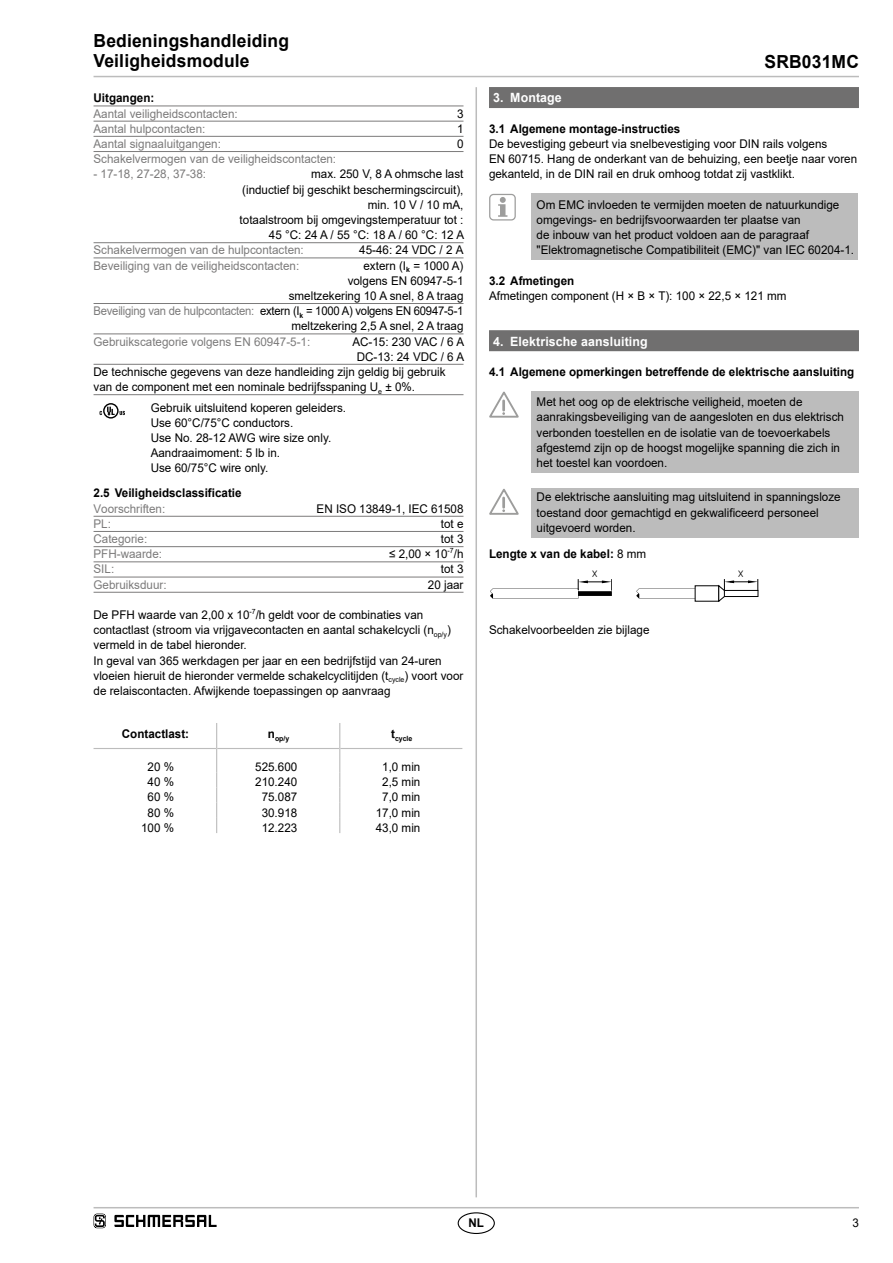
<style>
.page{position:relative;width:893px;height:1263px;background:#fff}
.page>*{position:absolute;margin:0;border:0;box-sizing:border-box;transform-origin:0 0}
.t1{font:700 18px/20.2px "Arial";letter-spacing:.01em;color:#000}
.t2{font:14.85px "Isonorm 3098";color:#000}
.t3{font:700 12.75px "Arial";letter-spacing:.01em;color:#fff}
.t4{font:12px/15.1px "Arial";color:#000}
.t5{font:12px "Arial";color:#7c7b7b}
.t6{font:700 12px "Arial";color:#000}
.t7{font:700 7.2px "Arial";color:#000}
.s1{color:#7c7b7b}
.s2{font-weight:400}
</style>
<div class="page">
<hr style="left:94px;top:1207px;width:765px;height:1px;background:#bcbcbc">
<hr style="left:94px;top:76px;width:765px;height:1px;background:#bcbcbc">
<hr style="left:475px;top:87px;width:2px;height:1110px;background:#bcbcbc">
<div style="left:458px;top:1212px;width:37px;height:22px;border:1px solid #000;border-radius:50%"></div>
<hr style="left:94px;top:106px;width:369px;height:1px;background:#7c7b7b">
<hr style="left:94px;top:121px;width:369px;height:1px;background:#7c7b7b">
<hr style="left:94px;top:136px;width:369px;height:1px;background:#7c7b7b">
<hr style="left:94px;top:151px;width:369px;height:1px;background:#7c7b7b">
<hr style="left:94px;top:242px;width:369px;height:1px;background:#7c7b7b">
<hr style="left:94px;top:258px;width:369px;height:1px;background:#7c7b7b">
<hr style="left:94px;top:303px;width:369px;height:1px;background:#7c7b7b">
<hr style="left:94px;top:334px;width:369px;height:1px;background:#7c7b7b">
<hr style="left:94px;top:364px;width:369px;height:1px;background:#7c7b7b">
<hr style="left:94px;top:394px;width:369px;height:1px;background:#7c7b7b">
<hr style="left:94px;top:516px;width:369px;height:1px;background:#7c7b7b">
<hr style="left:94px;top:531px;width:369px;height:1px;background:#7c7b7b">
<hr style="left:94px;top:546px;width:369px;height:1px;background:#7c7b7b">
<hr style="left:94px;top:562px;width:369px;height:1px;background:#7c7b7b">
<hr style="left:94px;top:577px;width:369px;height:1px;background:#7c7b7b">
<hr style="left:94px;top:592px;width:369px;height:1px;background:#7c7b7b">
<svg style="left:99px;top:403px;width:26px;height:16px"></svg>
<svg style="left:216px;top:723px;width:247px;height:110px"></svg>
<hr style="left:94px;top:748px;width:122px;height:1px;background:#bcbcbc">
<hr style="left:217px;top:748px;width:122px;height:1px;background:#bcbcbc">
<hr style="left:340px;top:748px;width:122px;height:1px;background:#bcbcbc">
<div style="left:489px;top:87px;width:370px;height:21px;background:#706f6f"></div>
<div style="left:489px;top:330px;width:370px;height:21px;background:#706f6f"></div>
<div style="left:531px;top:194px;width:327px;height:66px;background:#bcbcbc"></div>
<svg style="left:498px;top:197px;width:9px;height:20px"></svg>
<div style="left:489px;top:194px;width:27px;height:27px;border:1px solid #9d9d9c;border-radius:4px"></div>
<div style="left:531px;top:391px;width:328px;height:82px;background:#bcbcbc"></div>
<svg style="left:489px;top:391px;width:30px;height:27px"></svg>
<div style="left:531px;top:488px;width:328px;height:50px;background:#bcbcbc"></div>
<svg style="left:489px;top:488px;width:30px;height:27px"></svg>
<svg style="left:490px;top:579px;width:122px;height:20px"></svg>
<svg style="left:636px;top:579px;width:122px;height:22px"></svg>
<svg style="left:94px;top:1213px;width:12px;height:15px"></svg>
<svg style="left:114px;top:1215px;width:103px;height:12px"></svg>
<h1 class="t1" style="left:94px;top:31px;width:197px">Bedieningshandleiding<br>Veiligheidsmodule</h1>
<p class="t6" style="left:94px;top:90px;width:62px">Uitgangen:</p>
<p class="t5" style="left:94px;top:105px;width:146px">Aantal veiligheidscontacten:</p>
<p class="t4" style="left:457px;top:106px;width:8px">3</p>
<p class="t5" style="left:94px;top:120px;width:113px">Aantal hulpcontacten:</p>
<p class="t4" style="left:457px;top:121px;width:8px">1</p>
<p class="t5" style="left:94px;top:135px;width:129px">Aantal signaaluitgangen:</p>
<p class="t4" style="left:457px;top:136px;width:8px">0</p>
<p class="t5" style="left:94px;top:151px;width:244px">Schakelvermogen van de veiligheidscontacten:</p>
<p class="t5" style="left:94px;top:166px;width:114px">- 17-18, 27-28, 37-38:</p>
<p class="t4" style="left:240px;top:166px;width:226px;text-align:right">max. 250 V, 8 A ohmsche last<br>(inductief bij geschikt beschermingscircuit), min. 10 V / 10 mA,<br>totaalstroom bij omgevingstemperatuur tot :<br>45 °C: 24 A / 55 °C: 18 A / 60 °C: 12 A</p>
<p class="t5" style="left:94px;top:242px;width:212px">Schakelvermogen van de hulpcontacten:</p>
<p class="t4" style="left:359px;top:242px;width:106px">45-46: 24 VDC / 2 A</p>
<p class="t5" style="left:94px;top:257px;width:207px">Beveiliging van de veiligheidscontacten:</p>
<p class="t4" style="left:94px;top:258px;width:371px;text-align:right">extern (I<sub>k</sub> = 1000 A)<br>volgens EN 60947-5-1<br>smeltzekering 10 A snel, 8 A traag<br><span class="s1">Beveiliging van de hulpcontacten:</span> extern (I<sub>k</sub> = 1000 A) volgens EN 60947-5-1 meltzekering 2,5 A snel, 2 A traag</p>
<p class="t5" style="left:94px;top:333px;width:218px">Gebruikscategorie volgens EN 60947-5-1:</p>
<p class="t4" style="left:352px;top:334px;width:113px">AC-15: 230 VAC / 6 A</p>
<p class="t4" style="left:357px;top:349px;width:109px">DC-13: 24 VDC / 6 A</p>
<p class="t4" style="left:94px;top:364px;width:353px">De technische gegevens van deze handleiding zijn geldig bij gebruik</p>
<p class="t4" style="left:94px;top:379px;width:323px">van de component met een nominale bedrijfsspaning U<sub>e</sub> ± 0%.</p>
<p class="t4" style="left:151px;top:400px;width:197px">Gebruik uitsluitend koperen geleiders.<br>Use 60°C/75°C conductors.<br>Use No. 28-12 AWG wire size only.<br>Aandraaimoment: 5 lb in.<br>Use 60/75°C wire only.</p>
<p class="t6" style="left:94px;top:485px;width:150px">2.5 Veiligheidsclassificatie</p>
<p class="t5" style="left:94px;top:500px;width:73px">Voorschriften:</p>
<p class="t4" style="left:317px;top:501px;width:148px">EN ISO 13849-1, IEC 61508</p>
<p class="t5" style="left:94px;top:515px;width:19px">PL:</p>
<p class="t4" style="left:441px;top:516px;width:24px">tot e</p>
<p class="t5" style="left:94px;top:531px;width:55px">Categorie:</p>
<p class="t4" style="left:441px;top:531px;width:24px">tot 3</p>
<p class="t5" style="left:94px;top:546px;width:70px">PFH-waarde:</p>
<p class="t4" style="left:389px;top:546px;width:76px">≤ 2,00 × 10<sup>-7</sup>/h</p>
<p class="t5" style="left:94px;top:561px;width:22px">SIL:</p>
<p class="t4" style="left:441px;top:562px;width:24px">tot 3</p>
<p class="t5" style="left:94px;top:576px;width:75px">Gebruiksduur:</p>
<p class="t4" style="left:428px;top:577px;width:37px">20 jaar</p>
<p class="t4" style="left:94px;top:607px;width:371px">De PFH waarde van 2,00 x 10<sup>-7</sup>/h geldt voor de combinaties van contactlast (stroom via vrijgavecontacten en aantal schakelcycli (n<sub>op/y</sub>) vermeld in de tabel hieronder.<br>In geval van 365 werkdagen per jaar en een bedrijfstijd van 24-uren vloeien hieruit de hieronder vermelde schakelcyclitijden (t<sub>cycle</sub>) voort voor de relaiscontacten. Afwijkende toepassingen op aanvraag</p>
<p class="t6" style="left:122px;top:725px;width:69px">Contactlast:</p>
<p class="t7" style="left:268px;top:733px;width:23px"><sup>n</sup>op/y</p>
<p class="t7" style="left:391px;top:733px;width:23px"><sup>t</sup>cycle</p>
<p class="t4" style="left:148px;top:759px;width:28px">20 %</p>
<p class="t4" style="left:255px;top:759px;width:44px">525.600</p>
<p class="t4" style="left:382px;top:759px;width:40px">1,0 min</p>
<p class="t4" style="left:148px;top:774px;width:28px">40 %</p>
<p class="t4" style="left:255px;top:774px;width:44px">210.240</p>
<p class="t4" style="left:382px;top:774px;width:40px">2,5 min</p>
<p class="t4" style="left:148px;top:789px;width:28px">60 %</p>
<p class="t4" style="left:262px;top:789px;width:37px">75.087</p>
<p class="t4" style="left:382px;top:789px;width:40px">7,0 min</p>
<p class="t4" style="left:148px;top:805px;width:28px">80 %</p>
<p class="t4" style="left:262px;top:805px;width:37px">30.918</p>
<p class="t4" style="left:376px;top:805px;width:46px">17,0 min</p>
<p class="t4" style="left:141px;top:820px;width:34px">100 %</p>
<p class="t4" style="left:262px;top:820px;width:37px">12.223</p>
<p class="t4" style="left:376px;top:820px;width:46px">43,0 min</p>
<h1 class="t1" style="left:765px;top:52px;width:96px">SRB031MC</h1>
<p class="t3" style="left:493px;top:89px;width:70px">3. Montage</p>
<p class="t6" style="left:489px;top:120px;width:193px">3.1 Algemene montage-instructies</p>
<p class="t4" style="left:489px;top:136px;width:370px">De bevestiging gebeurt via snelbevestiging voor DIN rails volgens<br>EN 60715. Hang de onderkant van de behuizing, een beetje naar voren gekanteld, in de DIN rail en druk omhoog totdat zij vastklikt.</p>
<p class="t4" style="left:537px;top:197px;width:319px">Om EMC invloeden te vermijden moeten de natuurkundige omgevings- en bedrijfsvoorwaarden ter plaatse van<br>de inbouw van het product voldoen aan de paragraaf "Elektromagnetische Compatibiliteit (EMC)" van IEC 60204-1.</p>
<p class="t6" style="left:489px;top:272px;width:87px">3.2 Afmetingen</p>
<p class="t4" style="left:489px;top:288px;width:299px">Afmetingen component (H × B × T): 100 × 22,5 × 121 mm</p>
<p class="t3" style="left:493px;top:332px;width:156px">4. Elektrische aansluiting</p>
<p class="t6" style="left:489px;top:363px;width:367px">4.1 Algemene opmerkingen betreffende de elektrische aansluiting</p>
<p class="t4" style="left:537px;top:394px;width:309px">Met het oog op de elektrische veiligheid, moeten de aanrakingsbeveiliging van de aangesloten en dus elektrisch verbonden toestellen en de isolatie van de toevoerkabels afgestemd zijn op de hoogst mogelijke spanning die zich in het toestel kan voordoen.</p>
<p class="t4" style="left:537px;top:489px;width:306px">De elektrische aansluiting mag uitsluitend in spanningsloze toestand door gemachtigd en gekwalificeerd personeel uitgevoerd worden.</p>
<p class="t6" style="left:489px;top:546px;width:159px">Lengte x van de kabel: <span class="s2">8 mm</span></p>
<p class="t2" style="left:592px;top:563px;width:7px">X</p>
<p class="t2" style="left:739px;top:563px;width:7px">X</p>
<p class="t4" style="left:489px;top:622px;width:162px">Schakelvoorbeelden zie bijlage</p>
<p class="t6" style="left:468px;top:1214px;width:17px">NL</p>
<p class="t4" style="left:852px;top:1215px;width:8px">3</p>
</div>
